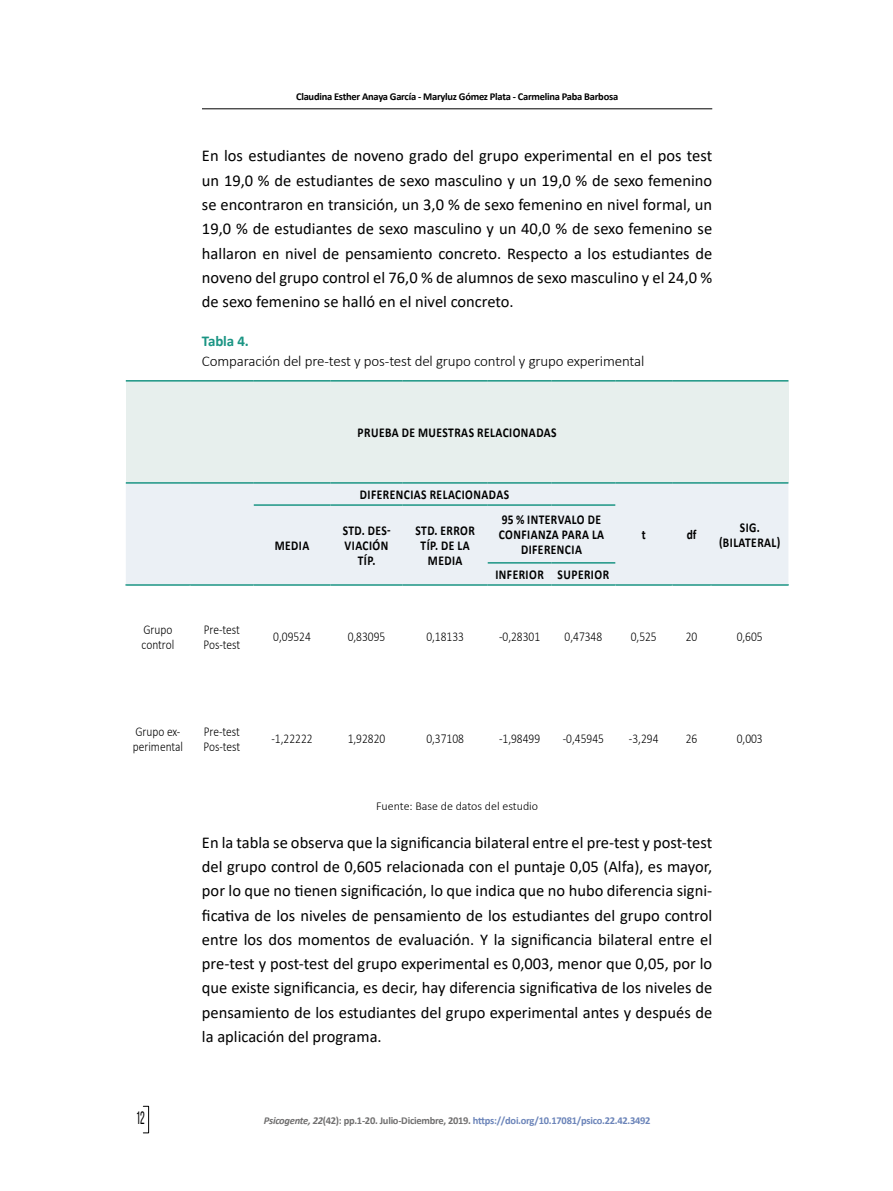
<style>
.page{position:relative;width:893px;height:1191px;background:#fff}
.page>*{position:absolute;margin:0;border:0;box-sizing:border-box;transform-origin:0 0}
.t1{font:18px "Bebas Neue";color:#000;scale:.67 1}
.t2{font:16.5px/24.3px "Calibri";color:#000;text-align:justify}
.t3{font:300 15px "Calibri";letter-spacing:-.01em;color:#000}
.t4{font:700 15px "Calibri";letter-spacing:-.01em;color:#1b9584}
.t5{font:700 13.5px/15px "Calibri";letter-spacing:.04em;color:#000;text-align:center;scale:.85 1}
.t6{font:300 13.5px/15px "Calibri";color:#000;scale:.85 1}
.t7{font:300 12px "Calibri";color:#000}
.t8{font:700 10.5px "Calibri";letter-spacing:-.025em;color:#6b84b9}
.t9{font:700 10.5px "Calibri";letter-spacing:-.025em;color:#000}
.s1{font-style:italic;color:#706f6f}
.s2{color:#706f6f}
</style>
<div class="page">
<hr style="left:202px;top:108px;width:510px;height:1px;background:#000">
<div style="left:143px;top:1106px;width:6px;height:27px;border:1px solid #000"></div>
<div style="left:126px;top:381px;width:662px;height:102px;background:#e7efed"></div>
<div style="left:126px;top:483px;width:662px;height:101px;background:#ebf0f5"></div>
<hr style="left:125px;top:584px;width:65px;height:2px;background:#1b9584">
<hr style="left:190px;top:584px;width:64px;height:2px;background:#1b9584">
<hr style="left:615px;top:584px;width:57px;height:2px;background:#1b9584">
<hr style="left:672px;top:584px;width:39px;height:2px;background:#1b9584">
<hr style="left:711px;top:584px;width:78px;height:2px;background:#1b9584">
<hr style="left:126px;top:380px;width:64px;height:1px;background:#1b9584">
<hr style="left:190px;top:380px;width:64px;height:1px;background:#1b9584">
<hr style="left:254px;top:380px;width:76px;height:1px;background:#1b9584">
<hr style="left:330px;top:380px;width:73px;height:1px;background:#1b9584">
<hr style="left:403px;top:380px;width:85px;height:1px;background:#1b9584">
<hr style="left:488px;top:380px;width:63px;height:1px;background:#1b9584">
<hr style="left:551px;top:380px;width:64px;height:1px;background:#1b9584">
<hr style="left:615px;top:380px;width:57px;height:1px;background:#1b9584">
<hr style="left:672px;top:380px;width:39px;height:1px;background:#1b9584">
<hr style="left:711px;top:380px;width:77px;height:1px;background:#1b9584">
<hr style="left:126px;top:482px;width:64px;height:1px;background:#1b9584">
<hr style="left:190px;top:482px;width:64px;height:1px;background:#1b9584">
<hr style="left:254px;top:482px;width:76px;height:1px;background:#1b9584">
<hr style="left:330px;top:482px;width:73px;height:1px;background:#1b9584">
<hr style="left:403px;top:482px;width:85px;height:1px;background:#1b9584">
<hr style="left:488px;top:482px;width:63px;height:1px;background:#1b9584">
<hr style="left:551px;top:482px;width:64px;height:1px;background:#1b9584">
<hr style="left:615px;top:482px;width:57px;height:1px;background:#1b9584">
<hr style="left:672px;top:482px;width:39px;height:1px;background:#1b9584">
<hr style="left:711px;top:482px;width:77px;height:1px;background:#1b9584">
<hr style="left:254px;top:504px;width:76px;height:2px;background:#1b9584">
<hr style="left:330px;top:504px;width:73px;height:2px;background:#1b9584">
<hr style="left:254px;top:584px;width:76px;height:2px;background:#1b9584">
<hr style="left:330px;top:584px;width:73px;height:2px;background:#1b9584">
<hr style="left:488px;top:584px;width:63px;height:2px;background:#1b9584">
<hr style="left:551px;top:584px;width:64px;height:2px;background:#1b9584">
<hr style="left:403px;top:504px;width:85px;height:2px;background:#1b9584">
<hr style="left:403px;top:584px;width:85px;height:2px;background:#1b9584">
<hr style="left:488px;top:504px;width:63px;height:2px;background:#1b9584">
<hr style="left:551px;top:504px;width:64px;height:2px;background:#1b9584">
<hr style="left:488px;top:562px;width:63px;height:1px;background:#1b9584">
<hr style="left:551px;top:562px;width:64px;height:1px;background:#1b9584">
<p class="t9" style="left:296px;top:89px;width:324px">Claudina Esther Anaya García - Maryluz Gómez Plata - Carmelina Paba Barbosa</p>
<p class="t2" style="left:202px;top:143px;width:512px">En los estudiantes de noveno grado del grupo experimental en el pos test un 19,0 % de estudiantes de sexo masculino y un 19,0 % de sexo femenino se encontraron en transición, un 3,0 % de sexo femenino en nivel formal, un 19,0 % de estudiantes de sexo masculino y un 40,0 % de sexo femenino se hallaron en nivel de pensamiento concreto. Respecto a los estudiantes de noveno del grupo control el 76,0 % de alumnos de sexo masculino y el 24,0 % de sexo femenino se halló en el nivel concreto.</p>
<p class="t4" style="left:202px;top:330px;width:48px">Tabla 4.</p>
<p class="t3" style="left:202px;top:351px;width:444px">Comparación del pre-test y pos-test del grupo control y grupo experimental</p>
<p class="t5" style="left:358px;top:425px;width:236px">PRUEBA DE MUESTRAS RELACIONADAS</p>
<p class="t5" style="left:360px;top:487px;width:177px">DIFERENCIAS RELACIONADAS</p>
<p class="t5" style="left:343px;top:523px;width:58px">STD. DES-<br>VIACIÓN<br>TÍP.</p>
<p class="t5" style="left:415px;top:523px;width:71px">STD. ERROR<br>TÍP. DE LA<br>MEDIA</p>
<p class="t5" style="left:499px;top:512px;width:126px">95 % INTERVALO DE<br>CONFIANZA PARA LA<br>DIFERENCIA</p>
<p class="t5" style="left:495px;top:567px;width:135px">INFERIOR SUPERIOR</p>
<p class="t5" style="left:740px;top:519px;width:25px">SIG.</p>
<p class="t5" style="left:642px;top:527px;width:6px">t</p>
<p class="t5" style="left:687px;top:527px;width:13px">df</p>
<p class="t5" style="left:275px;top:538px;width:42px">MEDIA</p>
<p class="t5" style="left:719px;top:534px;width:73px">(BILATERAL)</p>
<p class="t6" style="left:142px;top:621px;width:40px">Grupo control</p>
<p class="t6" style="left:203px;top:621px;width:45px">Pre-test<br>Pos-test</p>
<p class="t6" style="left:273px;top:629px;width:46px">0,09524</p>
<p class="t6" style="left:348px;top:629px;width:46px">0,83095</p>
<p class="t6" style="left:426px;top:629px;width:46px">0,18133</p>
<p class="t6" style="left:499px;top:629px;width:50px">-0,28301</p>
<p class="t6" style="left:565px;top:629px;width:46px">0,47348</p>
<p class="t6" style="left:631px;top:629px;width:32px">0,525</p>
<p class="t6" style="left:686px;top:629px;width:15px">20</p>
<p class="t6" style="left:737px;top:629px;width:32px">0,605</p>
<p class="t6" style="left:133px;top:723px;width:61px">Grupo ex&shy;perimental</p>
<p class="t6" style="left:203px;top:723px;width:45px">Pre-test<br>Pos-test</p>
<p class="t6" style="left:271px;top:731px;width:50px">-1,22222</p>
<p class="t6" style="left:348px;top:731px;width:46px">1,92820</p>
<p class="t6" style="left:426px;top:731px;width:46px">0,37108</p>
<p class="t6" style="left:499px;top:731px;width:50px">-1,98499</p>
<p class="t6" style="left:563px;top:731px;width:50px">-0,45945</p>
<p class="t6" style="left:629px;top:731px;width:36px">-3,294</p>
<p class="t6" style="left:686px;top:731px;width:15px">26</p>
<p class="t6" style="left:737px;top:731px;width:32px">0,003</p>
<p class="t7" style="left:376px;top:798px;width:164px">Fuente: Base de datos del estudio</p>
<p class="t2" style="left:202px;top:829px;width:512px">En la tabla se observa que la significancia bilateral entre el pre-test y post-test del grupo control de 0,605 relacionada con el puntaje 0,05 (Alfa), es mayor, por lo que no tienen significación, lo que indica que no hubo diferencia signi&shy;ficativa de los niveles de pensamiento de los estudiantes del grupo control entre los dos momentos de evaluación. Y la significancia bilateral entre el pre-test y post-test del grupo experimental es 0,003, menor que 0,05, por lo que existe significancia, es decir, hay diferencia significativa de los niveles de pensamiento de los estudiantes del grupo experimental antes y después de la aplicación del programa.</p>
<p class="t1" style="left:136px;top:1108px;width:14px">12</p>
<p class="t8" style="left:264px;top:1112px;width:388px"><span class="s1">Psicogente, 22</span><span class="s2">(42): pp.1-20. Julio-Diciembre, 2019.</span> https://doi.org/10.17081/psico.22.42.3492</p>
</div>
